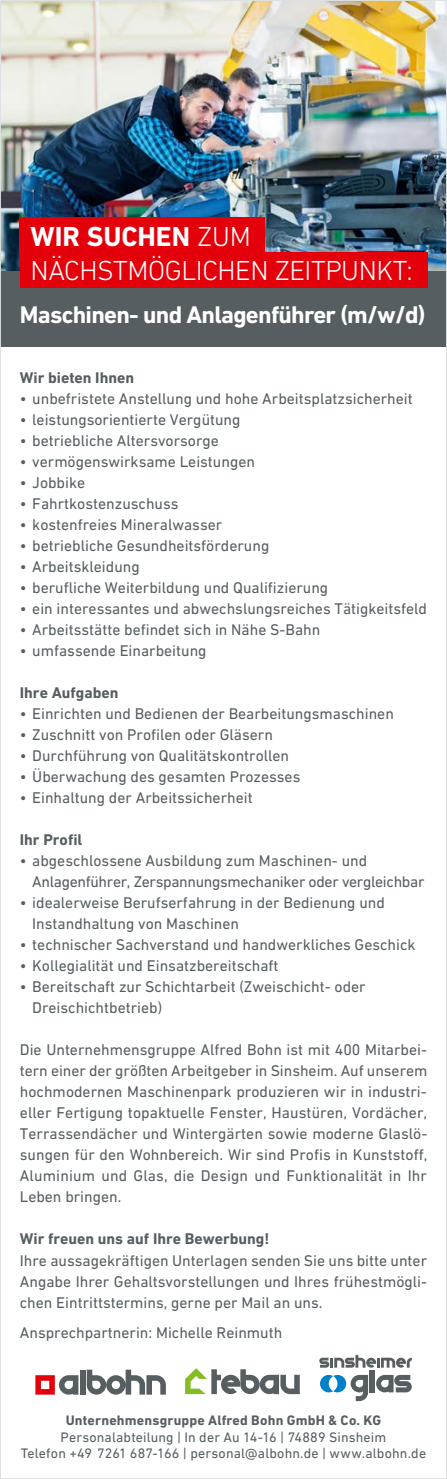
<style>
.page{position:relative;width:447px;height:1479px;background:#fff}
.page>*{position:absolute;margin:0;border:0;box-sizing:border-box;transform-origin:0 0}
.t1{font:300 28px "DIN Next LT Pro";letter-spacing:-.015em;color:#fff}
.t2{font:700 28px "DIN Next LT Pro";color:#fff}
.t3{font:700 24.5px "DIN Next LT Pro";letter-spacing:-.03em;color:#fff}
.t4{font:15.75px/21px "DIN Next LT Pro";color:#565e61}
.t5{font:15.75px/21px "DIN Next LT Pro";letter-spacing:-.02em;color:#565e61}
.t6{font:700 15.75px "DIN Next LT Pro";color:#565e61}
.t7{font:14px/16.8px "DIN Next LT Pro";letter-spacing:.01em;color:#565e61;text-align:center}
.t8{font:700 14px "DIN Next LT Pro";letter-spacing:.015em;color:#565e61}
.s1{font-weight:300}
</style>
<div class="page">
<div style="left:0;top:73px;width:446px;height:273px;background:#565e61"></div>
<img style="left:2px;top:2px;width:442px;height:268px">
<div style="left:20px;top:252px;width:407px;height:36px;background:#e3000b"></div>
<div style="left:20px;top:217px;width:245px;height:36px;background:#e3000b"></div>
<svg style="left:35px;top:1375px;width:43px;height:19px"></svg>
<svg style="left:87px;top:1369px;width:79px;height:25px"></svg>
<div style="left:80px;top:1369px;width:5px;height:25px;background:#565e61"></div>
<svg style="left:185px;top:1368px;width:114px;height:25px"></svg>
<svg style="left:320px;top:1374px;width:48px;height:26px"></svg>
<svg style="left:376px;top:1374px;width:35px;height:18px"></svg>
<div style="left:369px;top:1369px;width:5px;height:23px;background:#565e61"></div>
<svg style="left:319px;top:1354px;width:92px;height:13px"></svg>
<h1 class="t2" style="left:31px;top:220px;width:222px">WIR SUCHEN <span class="s1">ZUM</span></h1>
<h1 class="t1" style="left:31px;top:255px;width:383px">NÄCHSTMÖGLICHEN ZEITPUNKT:</h1>
<h2 class="t3" style="left:20px;top:300px;width:407px">Maschinen- und Anlagenführer (m/w/d)</h2>
<p class="t6" style="left:20px;top:368px;width:116px">Wir bieten Ihnen</p>
<p class="t4" style="left:20px;top:388px;width:394px">• unbefristete Anstellung und hohe Arbeitsplatzsicherheit</p>
<p class="t4" style="left:20px;top:409px;width:222px">• leistungsorientierte Vergütung</p>
<p class="t4" style="left:20px;top:430px;width:200px">• betriebliche Altersvorsorge</p>
<p class="t4" style="left:20px;top:451px;width:236px">• vermögenswirksame Leistungen</p>
<p class="t4" style="left:20px;top:472px;width:67px">• Jobbike</p>
<p class="t4" style="left:20px;top:493px;width:160px">• Fahrtkostenzuschuss</p>
<p class="t4" style="left:20px;top:514px;width:204px">• kostenfreies Mineralwasser</p>
<p class="t4" style="left:20px;top:535px;width:251px">• betriebliche Gesundheitsförderung</p>
<p class="t4" style="left:20px;top:556px;width:121px">• Arbeitskleidung</p>
<p class="t4" style="left:20px;top:577px;width:310px">• berufliche Weiterbildung und Qualifizierung</p>
<p class="t4" style="left:20px;top:598px;width:408px">• ein interessantes und abwechslungsreiches Tätigkeitsfeld</p>
<p class="t4" style="left:20px;top:619px;width:302px">• Arbeitsstätte befindet sich in Nähe S-Bahn</p>
<p class="t4" style="left:20px;top:640px;width:188px">• umfassende Einarbeitung</p>
<p class="t6" style="left:20px;top:683px;width:100px">Ihre Aufgaben</p>
<p class="t4" style="left:20px;top:703px;width:375px">• Einrichten und Bedienen der Bearbeitungsmaschinen</p>
<p class="t4" style="left:20px;top:724px;width:254px">• Zuschnitt von Profilen oder Gläsern</p>
<p class="t4" style="left:20px;top:745px;width:271px">• Durchführung von Qualitätskontrollen</p>
<p class="t4" style="left:20px;top:766px;width:282px">• Überwachung des gesamten Prozesses</p>
<p class="t4" style="left:20px;top:787px;width:234px">• Einhaltung der Arbeitssicherheit</p>
<p class="t6" style="left:20px;top:830px;width:64px">Ihr Profil</p>
<p class="t5" style="left:32px;top:850px;width:393px;text-indent:-12px">• abgeschlossene Ausbildung zum Maschinen- und<br>Anlagenführer, Zerspannungsmechaniker oder vergleichbar</p>
<p class="t4" style="left:32px;top:892px;width:354px;text-indent:-12px">• idealerweise Berufserfahrung in der Bedienung und<br>Instandhaltung von Maschinen</p>
<p class="t4" style="left:20px;top:934px;width:397px">• technischer Sachverstand und handwerkliches Geschick</p>
<p class="t4" style="left:20px;top:955px;width:260px">• Kollegialität und Einsatzbereitschaft</p>
<p class="t4" style="left:32px;top:976px;width:335px;text-indent:-12px">• Bereitschaft zur Schichtarbeit (Zweischicht- oder<br>Dreischichtbetrieb)</p>
<p class="t4" style="left:20px;top:1039px;width:409px;text-align:justify">Die Unternehmensgruppe Alfred Bohn ist mit 400 Mitarbei&shy;tern einer der größten Arbeitgeber in Sinsheim. Auf unserem hochmodernen Maschinenpark produzieren wir in industri&shy;eller Fertigung topaktuelle Fenster, Haustüren, Vordächer, Terrassendächer und Wintergärten sowie moderne Glaslö&shy;sungen für den Wohnbereich. Wir sind Profis in Kunststoff, Aluminium und Glas, die Design und Funktionalität in Ihr Leben bringen.</p>
<p class="t6" style="left:20px;top:1229px;width:251px">Wir freuen uns auf Ihre Bewerbung!</p>
<p class="t4" style="left:20px;top:1249px;width:408px;text-align:justify">Ihre aussagekräftigen Unterlagen senden Sie uns bitte unter Angabe Ihrer Gehaltsvorstellungen und Ihres frühestmögli&shy;chen Eintrittstermins, gerne per Mail an uns.</p>
<p class="t4" style="left:20px;top:1322px;width:264px">Ansprechpartnerin: Michelle Reinmuth</p>
<p class="t8" style="left:66px;top:1411px;width:317px">Unternehmensgruppe Alfred Bohn GmbH &amp; Co. KG</p>
<p class="t7" style="left:21px;top:1427px;width:406px">Personalabteilung | In der Au 14-16 | 74889 Sinsheim<br>Telefon +49 7261 687-166 | personal@albohn.de | www.albohn.de</p>
</div>
